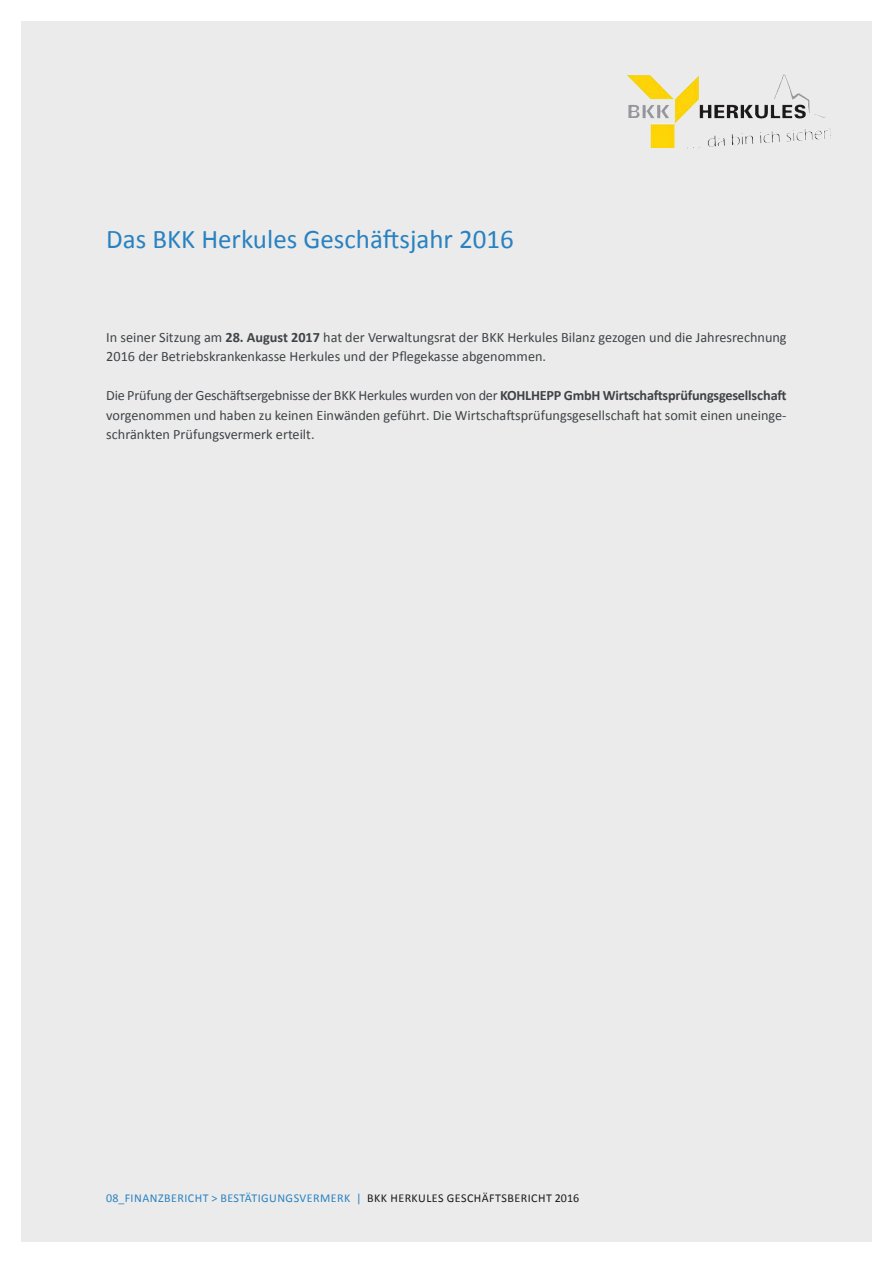
<style>
.page{position:relative;width:893px;height:1263px;background:#fff}
.page>*{position:absolute;margin:0;border:0;box-sizing:border-box;transform-origin:0 0}
.t1{font:27px "Calibri";color:#2982c0}
.t2{font:14.25px/19.5px "Calibri";color:#3e4446}
.t3{font:12px "Calibri";letter-spacing:.04em;color:#2982c0}
.s1{font-weight:700}
.s2{color:#1b1b1a}
</style>
<div class="page">
<div style="left:21px;top:21px;width:851px;height:1221px;background:#ecebec"></div>
<img style="left:773px;top:75px;width:37px;height:39px">
<h1 class="t1" style="left:106px;top:222px;width:409px">Das BKK Herkules Geschäftsjahr 2016</h1>
<p class="t2" style="left:106px;top:327px;width:682px">In seiner Sitzung am <span class="s1">28. August 2017</span> hat der Verwaltungsrat der BKK Herkules Bilanz gezogen und die Jahresrechnung<br>2016 der Betriebskrankenkasse Herkules und der Pflegekasse abgenommen.</p>
<p class="t2" style="left:106px;top:386px;width:682px;text-align:justify">Die Prüfung der Geschäftsergebnisse der BKK Herkules wurden von der <span class="s1">KOHLHEPP GmbH Wirtschaftsprüfungsgesellschaft </span>vorgenommen und haben zu keinen Einwänden geführt. Die Wirtschaftsprüfungsgesellschaft hat somit einen uneinge&shy;schränkten Prüfungsvermerk erteilt.</p>
<p class="t3" style="left:106px;top:1191px;width:474px">08_FINANZBERICHT &gt; BESTÄTIGUNGSVERMERK | <span class="s2">BKK HERKULES GESCHÄFTSBERICHT 2016</span></p>
</div>
